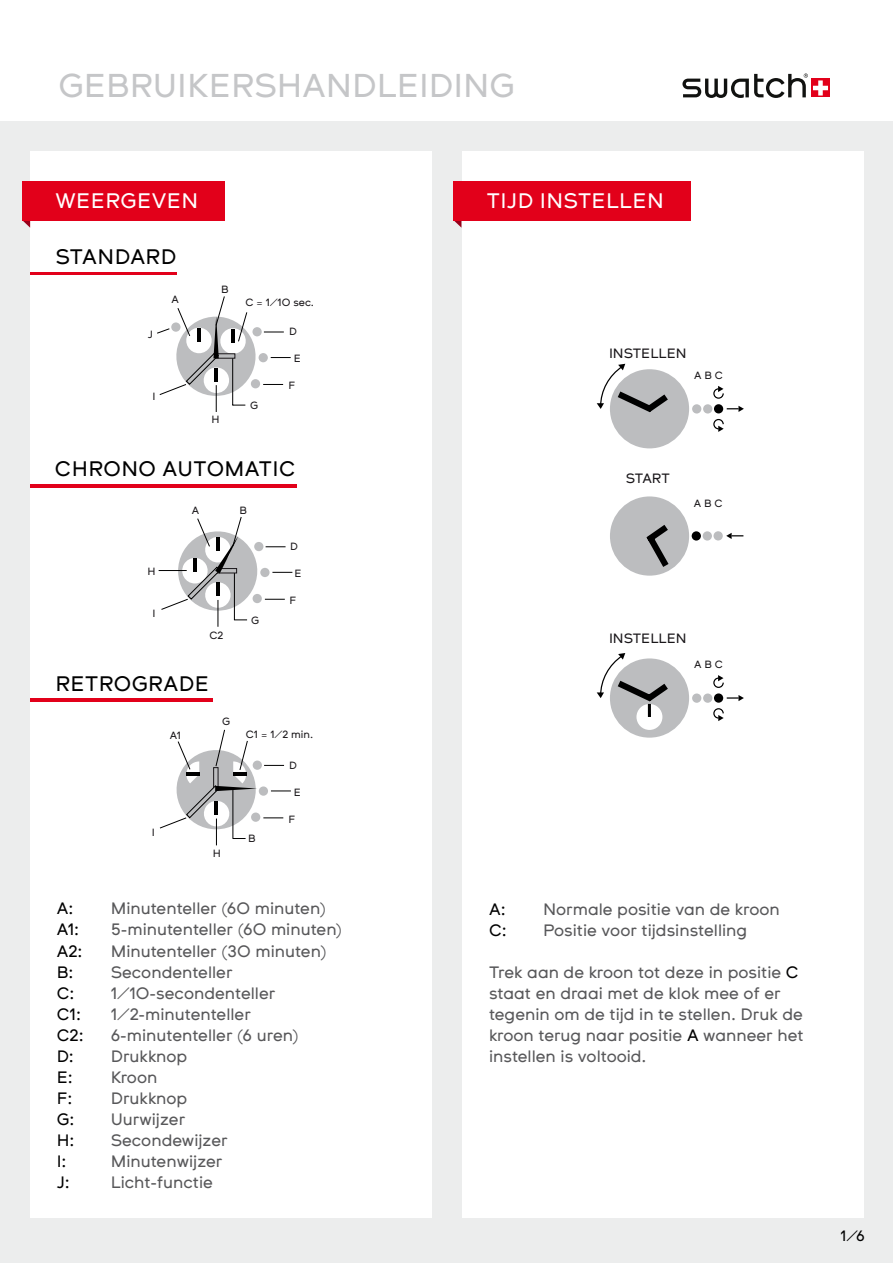
<style>
.page{position:relative;width:893px;height:1263px;background:#fff}
.page>*{position:absolute;margin:0;border:0;box-sizing:border-box;transform-origin:0 0}
.t1{font:33px "Swatch CT";color:#c5c6c8}
.t2{font:21px "Swatch CT";letter-spacing:.02em;color:#000}
.t3{font:21px "Swatch CT";letter-spacing:.02em;color:#fff}
.t4{font:16.5px/21px "Swatch CT";color:#58585a}
.t5{font:16.5px "Swatch CT";color:#000}
.t6{font:15px "Swatch CT";color:#000}
.t7{font:13.5px "Swatch CT";color:#1a171a}
.t8{font:10.5px "Swatch CT";color:#1a171a}
.s1{color:#000}
</style>
<div class="page">
<div style="left:0;top:122px;width:893px;height:1141px;background:#eceded"></div>
<div style="left:30px;top:151px;width:402px;height:1067px;background:#fff"></div>
<div style="left:462px;top:151px;width:402px;height:1067px;background:#fff"></div>
<svg style="left:22px;top:220px;width:8px;height:8px"></svg>
<div style="left:811px;top:79px;width:19px;height:18px;background:#e2001a"></div>
<svg style="left:682px;top:74px;width:146px;height:24px"></svg>
<svg style="left:454px;top:220px;width:7px;height:7px"></svg>
<div style="left:453px;top:181px;width:237px;height:39px;background:#e2001a"></div>
<svg style="left:157px;top:296px;width:134px;height:116px"></svg>
<svg style="left:159px;top:729px;width:132px;height:117px"></svg>
<svg style="left:159px;top:517px;width:134px;height:110px"></svg>
<hr style="left:30px;top:272px;width:146px;height:3px;background:#e2001a">
<div style="left:22px;top:181px;width:203px;height:39px;background:#e2001a"></div>
<hr style="left:30px;top:484px;width:267px;height:3px;background:#e2001a">
<hr style="left:30px;top:698px;width:183px;height:3px;background:#e2001a">
<div style="left:610px;top:369px;width:79px;height:79px;background:#bcbdbf;border-radius:50%"></div>
<svg style="left:727px;top:406px;width:17px;height:6px"></svg>
<svg style="left:597px;top:364px;width:77px;height:53px"></svg>
<div style="left:714px;top:404px;width:9px;height:9px;background:#000;border-radius:50%"></div>
<div style="left:692px;top:404px;width:9px;height:9px;background:#bcbdbf;border-radius:50%"></div>
<div style="left:703px;top:404px;width:9px;height:9px;background:#bcbdbf;border-radius:50%"></div>
<svg style="left:713px;top:386px;width:11px;height:13px"></svg>
<svg style="left:713px;top:418px;width:11px;height:14px"></svg>
<div style="left:610px;top:496px;width:79px;height:80px;background:#bcbdbf;border-radius:50%"></div>
<svg style="left:646px;top:525px;width:29px;height:49px"></svg>
<svg style="left:726px;top:533px;width:17px;height:6px"></svg>
<div style="left:713px;top:531px;width:10px;height:9px;background:#bcbdbf;border-radius:50%"></div>
<div style="left:692px;top:531px;width:9px;height:10px;background:#000;border-radius:50%"></div>
<div style="left:703px;top:531px;width:9px;height:10px;background:#bcbdbf;border-radius:50%"></div>
<div style="left:610px;top:658px;width:79px;height:80px;background:#bcbdbf;border-radius:50%"></div>
<svg style="left:727px;top:695px;width:17px;height:6px"></svg>
<div style="left:714px;top:693px;width:9px;height:10px;background:#000;border-radius:50%"></div>
<div style="left:692px;top:693px;width:9px;height:10px;background:#bcbdbf;border-radius:50%"></div>
<div style="left:703px;top:693px;width:9px;height:10px;background:#bcbdbf;border-radius:50%"></div>
<div style="left:713px;top:677px;width:11px;height:11px;border:1px solid #000;border-radius:50%"></div>
<svg style="left:718px;top:675px;width:5px;height:6px"></svg>
<svg style="left:713px;top:708px;width:11px;height:13px"></svg>
<div style="left:636px;top:704px;width:26px;height:26px;background:#fff;border-radius:50%"></div>
<svg style="left:597px;top:653px;width:78px;height:64px"></svg>
<hr style="left:467px;top:892px;width:38px;height:1px;background:#000">
<hr style="left:467px;top:327px;width:38px;height:1px;background:#000">
<h1 class="t1" style="left:58px;top:67px;width:458px">GEBRUIKERSHANDLEIDING</h1>
<p class="t3" style="left:55px;top:189px;width:144px">WEERGEVEN</p>
<p class="t2" style="left:55px;top:245px;width:31px">Standard</p>
<p class="t8" style="left:148px;top:328px;width:7px">J</p>
<p class="t8" style="left:172px;top:293px;width:9px">A</p>
<p class="t8" style="left:152px;top:390px;width:5px">I</p>
<p class="t8" style="left:221px;top:283px;width:9px">B</p>
<p class="t8" style="left:211px;top:414px;width:10px">H</p>
<p class="t8" style="left:245px;top:297px;width:70px">C = 1/10 sec.</p>
<p class="t8" style="left:289px;top:325px;width:9px">D</p>
<p class="t8" style="left:294px;top:352px;width:9px">E</p>
<p class="t8" style="left:289px;top:379px;width:8px">F</p>
<p class="t8" style="left:250px;top:400px;width:10px">G</p>
<p class="t2" style="left:55px;top:456px;width:123px">Chrono aut</p>
<p class="t2" style="left:207px;top:456px;width:52px">omatic</p>
<p class="t8" style="left:147px;top:565px;width:10px">H</p>
<p class="t8" style="left:153px;top:607px;width:5px">I</p>
<p class="t8" style="left:192px;top:505px;width:9px">A</p>
<p class="t8" style="left:240px;top:505px;width:9px">B</p>
<p class="t8" style="left:209px;top:629px;width:16px">C2</p>
<p class="t8" style="left:251px;top:614px;width:10px">G</p>
<p class="t8" style="left:290px;top:540px;width:9px">D</p>
<p class="t8" style="left:295px;top:567px;width:9px">E</p>
<p class="t8" style="left:289px;top:594px;width:8px">F</p>
<p class="t2" style="left:55px;top:671px;width:30px">Retr</p>
<p class="t2" style="left:114px;top:671px;width:34px">ograde</p>
<p class="t8" style="left:170px;top:729px;width:13px">A1</p>
<p class="t8" style="left:222px;top:715px;width:10px">G</p>
<p class="t8" style="left:152px;top:826px;width:5px">I</p>
<p class="t8" style="left:213px;top:847px;width:10px">H</p>
<p class="t8" style="left:246px;top:728px;width:69px">C1 = 1/2 min.</p>
<p class="t8" style="left:248px;top:832px;width:9px">B</p>
<p class="t8" style="left:289px;top:759px;width:9px">D</p>
<p class="t8" style="left:294px;top:786px;width:9px">E</p>
<p class="t8" style="left:289px;top:813px;width:8px">F</p>
<p class="t5" style="left:57px;top:899px;width:18px">A:</p>
<p class="t4" style="left:111px;top:898px;width:217px">M inutenteller (60 minuten)</p>
<p class="t5" style="left:57px;top:920px;width:24px">A1:</p>
<p class="t4" style="left:111px;top:919px;width:233px">5-minutenteller (60 minuten)</p>
<p class="t5" style="left:57px;top:941px;width:27px">A2:</p>
<p class="t4" style="left:111px;top:940px;width:217px">M inutenteller (30 minuten)</p>
<p class="t5" style="left:57px;top:962px;width:18px">B:</p>
<p class="t4" style="left:111px;top:961px;width:123px">Secondenteller</p>
<p class="t5" style="left:57px;top:983px;width:19px">C:</p>
<p class="t4" style="left:111px;top:982px;width:166px">1/10-secondenteller</p>
<p class="t5" style="left:57px;top:1004px;width:26px">C1:</p>
<p class="t4" style="left:111px;top:1003px;width:142px">1/2-minutenteller</p>
<p class="t5" style="left:57px;top:1025px;width:29px">C2:</p>
<p class="t4" style="left:111px;top:1024px;width:189px">6-minutenteller (6 uren)</p>
<p class="t5" style="left:57px;top:1046px;width:19px">D:</p>
<p class="t4" style="left:111px;top:1045px;width:78px">Drukknop</p>
<p class="t5" style="left:57px;top:1067px;width:18px">E:</p>
<p class="t4" style="left:111px;top:1066px;width:48px">Kroon</p>
<p class="t5" style="left:57px;top:1088px;width:17px">F:</p>
<p class="t4" style="left:111px;top:1087px;width:78px">Drukknop</p>
<p class="t5" style="left:57px;top:1109px;width:19px">G:</p>
<p class="t4" style="left:111px;top:1108px;width:76px">Uurwijzer</p>
<p class="t5" style="left:57px;top:1130px;width:19px">H:</p>
<p class="t4" style="left:111px;top:1129px;width:119px">Secondewijzer</p>
<p class="t5" style="left:57px;top:1151px;width:11px">I:</p>
<p class="t4" style="left:111px;top:1150px;width:113px">M inutenwijzer</p>
<p class="t5" style="left:57px;top:1172px;width:15px">J:</p>
<p class="t4" style="left:111px;top:1171px;width:104px">Licht-functie</p>
<p class="t3" style="left:487px;top:189px;width:179px">TIJD INSTELLEN</p>
<p class="t7" style="left:609px;top:345px;width:79px">INSTELLEN</p>
<p class="t8" style="left:694px;top:370px;width:30px">A B C</p>
<p class="t7" style="left:626px;top:471px;width:46px">START</p>
<p class="t8" style="left:694px;top:498px;width:30px">A B C</p>
<p class="t7" style="left:609px;top:630px;width:79px">INSTELLEN</p>
<p class="t8" style="left:694px;top:658px;width:30px">A B C</p>
<p class="t5" style="left:489px;top:900px;width:18px">A:</p>
<p class="t4" style="left:543px;top:898px;width:238px">Normale positie van de kroon</p>
<p class="t5" style="left:489px;top:921px;width:19px">C:</p>
<p class="t4" style="left:543px;top:919px;width:206px">Positie voor tijdsinstelling</p>
<p class="t4" style="left:489px;top:961px;width:316px">Trek aan de kroon tot deze in positie <span class="s1">C </span>staat en draai met de klok mee of er tegenin om de tijd in te stellen. Druk de kroon terug naar positie <span class="s1">A</span> wanneer het instellen is voltooid.</p>
<p class="t6" style="left:840px;top:1227px;width:26px">1/6</p>
</div>
